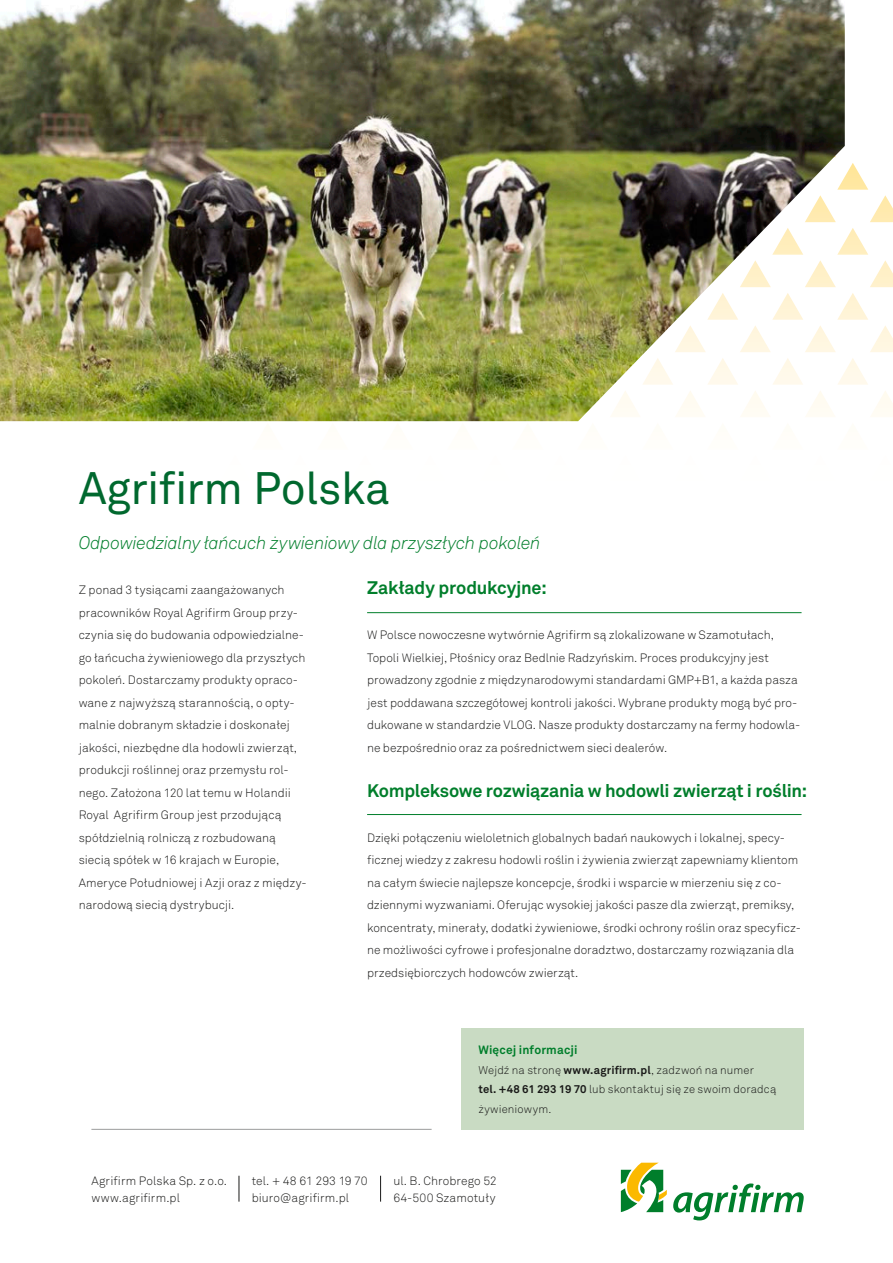
<style>
.page{position:relative;width:893px;height:1263px;background:#fff}
.page>*{position:absolute;margin:0;border:0;box-sizing:border-box;transform-origin:0 0}
.AF_header_30_33_pms{font:45px "Akkurat Pro";letter-spacing:-.01em;color:#00682e}
.t1{font:700 18px "Akkurat Pro";letter-spacing:-.015em;color:#007e2b}
.t2{font:italic 300 18px "Akkurat Pro";letter-spacing:-.015em;color:#007e2b}
.AF_adress_8_11{font:300 12px/22.5px "Akkurat Pro";color:#191918}
.AF_leaflet_more_info{font:700 12px "Akkurat Pro";letter-spacing:.015em;color:#007e2b}
.AF_leaflet_more_info-2{font:300 11.25px/19.5px "Akkurat Pro";letter-spacing:.01em;color:#191918}
.s1{font-weight:700}
</style>
<div class="page">
<hr style="left:91px;top:1129px;width:341px;height:1px;background:#9b9c9c">
<svg style="left:239px;top:1176px;width:1px;height:25px"></svg>
<svg style="left:380px;top:1176px;width:1px;height:25px"></svg>
<div style="left:461px;top:1028px;width:343px;height:101px;background:#c9dbc3"></div>
<svg style="left:673px;top:1183px;width:131px;height:37px"></svg>
<svg style="left:621px;top:1163px;width:46px;height:49px"></svg>
<svg style="left:845px;top:163px;width:48px;height:189px"></svg>
<hr style="left:367px;top:612px;width:434px;height:1px;background:#007e2b">
<hr style="left:367px;top:814px;width:434px;height:1px;background:#007e2b">
<img style="left:0;top:0;width:845px;height:421px">
<p class="AF_header_30_33_pms" style="left:79px;top:462px;width:313px">Agrifirm Polska</p>
<p class="t2" style="left:79px;top:532px;width:464px">Odpowiedzialny łańcuch żywieniowy dla przyszłych pokoleń</p>
<p class="t1" style="left:367px;top:577px;width:181px">Zakłady produkcyjne:</p>
<p class="AF_adress_8_11" style="left:79px;top:579px;width:230px">Z ponad 3 tysiącami zaangażowanych pracowników Royal Agrifirm Group przy&shy;czynia się do budowania odpowiedzialne&shy;go łańcucha żywieniowego dla przyszłych pokoleń. Dostarczamy produkty opraco&shy;wane z najwyższą starannością, o opty&shy;malnie dobranym składzie i doskonałej jakości, niezbędne dla hodowli zwierząt, produkcji roślinnej oraz przemysłu rol&shy;nego. Założona 120 lat temu w Holandii Royal Agrifirm Group jest przodującą spółdzielnią rolniczą z rozbudowaną siecią spółek w 16 krajach w Europie, Ameryce Południowej i Azji oraz z między&shy;narodową siecią dystrybucji.</p>
<p class="AF_adress_8_11" style="left:367px;top:624px;width:435px">W Polsce nowoczesne wytwórnie Agrifirm są zlokalizowane w Szamotułach, Topoli Wielkiej, Płośnicy oraz Bedlnie Radzyńskim. Proces produkcyjny jest prowadzony zgodnie z międzynarodowymi standardami GMP+B1, a każda pasza jest poddawana szczegółowej kontroli jakości. Wybrane produkty mogą być pro&shy;dukowane w standardzie VLOG. Nasze produkty dostarczamy na fermy hodowla&shy;ne bezpośrednio oraz za pośrednictwem sieci dealerów.</p>
<p class="t1" style="left:367px;top:779px;width:442px">Kompleksowe rozwiązania w hodowli zwierząt i roślin:</p>
<p class="AF_adress_8_11" style="left:367px;top:826px;width:435px">Dzięki połączeniu wieloletnich globalnych badań naukowych i lokalnej, specy&shy;ficznej wiedzy z zakresu hodowli roślin i żywienia zwierząt zapewniamy klientom na całym świecie najlepsze koncepcje, środki i wsparcie w mierzeniu się z co&shy;dziennymi wyzwaniami. Oferując wysokiej jakości pasze dla zwierząt, premiksy, koncentraty, minerały, dodatki żywieniowe, środki ochrony roślin oraz specyficz&shy;ne możliwości cyfrowe i profesjonalne doradztwo, dostarczamy rozwiązania dla przedsiębiorczych hodowców zwierząt.</p>
<p class="AF_adress_8_11" style="left:91px;top:1170px;width:137px">Agrifirm Polska Sp. z o.o.</p>
<p class="AF_adress_8_11" style="left:91px;top:1186px;width:90px">www.agrifirm.pl</p>
<p class="AF_adress_8_11" style="left:252px;top:1170px;width:118px">tel. + 48 61 293 19 70</p>
<p class="AF_adress_8_11" style="left:252px;top:1186px;width:99px">biuro@agrifirm.pl</p>
<p class="AF_leaflet_more_info" style="left:478px;top:1042px;width:101px">Więcej informacji</p>
<p class="AF_leaflet_more_info-2" style="left:478px;top:1060px;width:299px">Wejdź na stronę <span class="s1">www.agrifirm.pl</span>, zadzwoń na numer<br><span class="s1">tel. +48 61 293 19 70</span> lub skontaktuj się ze swoim doradcą żywieniowym.</p>
<p class="AF_adress_8_11" style="left:393px;top:1170px;width:105px">ul. B. Chrobrego 52</p>
<p class="AF_adress_8_11" style="left:393px;top:1186px;width:104px">64-500 Szamotuły</p>
</div>
